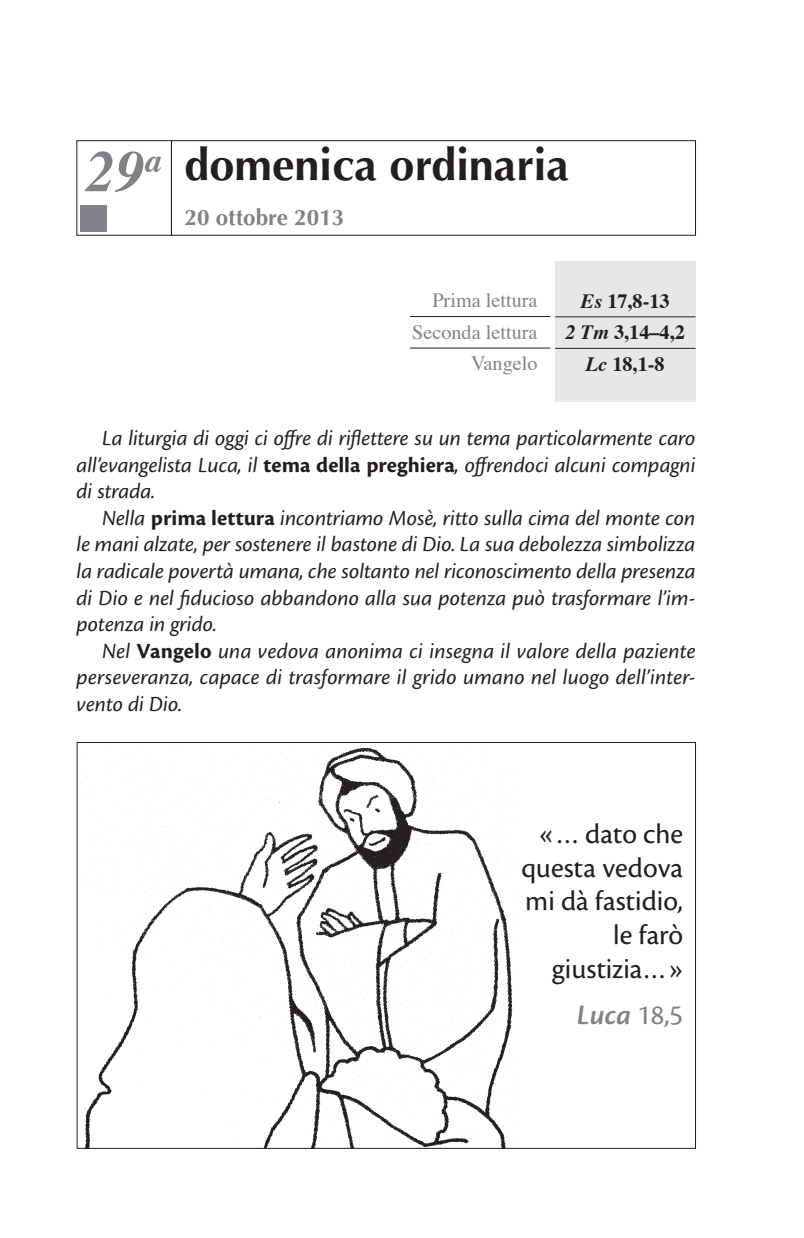
<style>
.page{position:relative;width:804px;height:1238px;background:#fff}
.page>*{position:absolute;margin:0;border:0;box-sizing:border-box;transform-origin:0 0}
.Titolo_capitolo{font:italic 700 58.5px "Times";color:#808285}
.Titolo_capitolo-2{font:700 45px "Optima LT Std";color:#231f20}
.Didascalia{font:29.25px/33.8px "Cronos Pro";color:#231f20;text-align:right}
.Didascalia-2{font:italic 600 29.25px "Cronos Pro";color:#808285}
.DOMENICHE_introduzio{font:italic 22.5px/26.6px "Cronos Pro";color:#231f20;text-align:justify}
.t1{font:700 22.5px "Optima LT Std";color:#808285}
.t2{font:20.25px "Times";color:#808285}
.t3{font:700 20.25px "Times";color:#231f20}
.s1{font-style:italic}
.s2{font-weight:700;font-style:normal}
.s3{font-weight:400;font-style:normal}
</style>
<div class="page">
<img style="left:80px;top:744px;width:439px;height:402px">
<div style="left:80px;top:205px;width:27px;height:27px;background:#808285"></div>
<div style="left:171px;top:140px;width:524px;height:95px;border:1px solid #231f20"></div>
<div style="left:555px;top:261px;width:140px;height:141px;background:#e6e7e9"></div>
<hr style="left:555px;top:316px;width:140px;height:1px;background:#231f20">
<hr style="left:555px;top:348px;width:140px;height:1px;background:#231f20">
<hr style="left:410px;top:316px;width:140px;height:1px;background:#231f20">
<hr style="left:410px;top:348px;width:140px;height:1px;background:#231f20">
<p class="Titolo_capitolo" style="left:86px;top:117px;width:77px">29<sup>a</sup></p>
<p class="Titolo_capitolo-2" style="left:184px;top:139px;width:386px">domenica ordinaria</p>
<p class="t1" style="left:184px;top:204px;width:161px">20 ottobre 2013</p>
<p class="t2" style="left:432px;top:281px;width:107px">Prima lettura</p>
<p class="t2" style="left:412px;top:313px;width:127px">Seconda lettura</p>
<p class="t2" style="left:471px;top:344px;width:68px">Vangelo</p>
<p class="t3" style="left:581px;top:281px;width:90px"><span class="s1">Es</span> 17,8-13</p>
<p class="t3" style="left:565px;top:313px;width:121px"><span class="s1">2 Tm</span> 3,14–4,2</p>
<p class="t3" style="left:586px;top:344px;width:80px"><span class="s1">Lc</span> 18,1-8</p>
<p class="DOMENICHE_introduzio" style="left:77px;top:425px;width:620px;text-indent:26px">La liturgia di oggi ci offre di riflettere su un tema particolarmente caro all’evangelista Luca, il <span class="s2">tema della preghiera</span>, offrendoci alcuni compagni di strada.</p>
<p class="DOMENICHE_introduzio" style="left:77px;top:505px;width:620px;text-indent:26px">Nella <span class="s2">prima lettura</span> incontriamo Mosè, ritto sulla cima del monte con le mani alzate, per sostenere il bastone di Dio. La sua debolezza simbolizza la radicale povertà umana, che soltanto nel riconoscimento della presenza di Dio e nel fiducioso abbandono alla sua potenza può trasformare l’im&shy;potenza in grido.</p>
<p class="DOMENICHE_introduzio" style="left:77px;top:637px;width:620px;text-indent:26px">Nel <span class="s2">Vangelo</span> una vedova anonima ci insegna il valore della paziente perseveranza, capace di trasformare il grido umano nel luogo dell’inter&shy;vento di Dio.</p>
<p class="Didascalia" style="left:539px;top:816px;width:145px">«… dato che</p>
<p class="Didascalia" style="left:521px;top:850px;width:163px">questa vedova</p>
<p class="Didascalia" style="left:525px;top:884px;width:159px">mi dà fastidio,</p>
<p class="Didascalia" style="left:552px;top:918px;width:133px">le farò giustizia…»</p>
<p class="Didascalia-2" style="left:577px;top:998px;width:108px">Luca <span class="s3">18,5</span></p>
</div>
